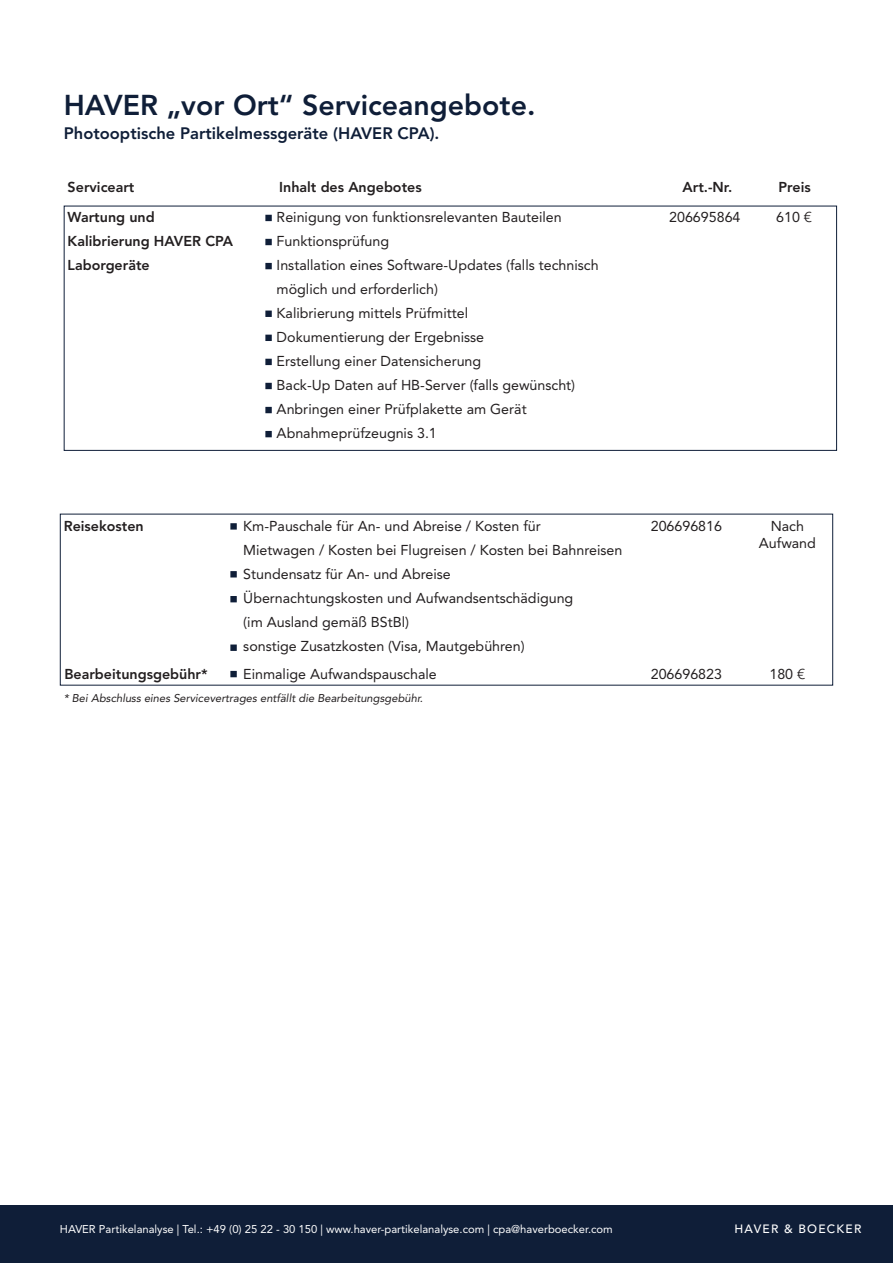
<style>
.page{position:relative;width:893px;height:1263px;background:#fff}
.page>*{position:absolute;margin:0;border:0;box-sizing:border-box;transform-origin:0 0}
.t1{font:800 28.5px "Avenir LT Std";color:#0f1e38}
.t2{font:800 16.5px "Avenir LT Std";color:#0f1e38}
.t3{font:14.25px/24px "Avenir LT Std";color:#231f20}
.t4{font:800 14.25px/24px "Avenir LT Std";color:#231f20}
.t5{font:500 12px "Avenir LT Std";letter-spacing:.1em;color:#fff}
.t6{font:11.25px "Avenir LT Std";color:#fff}
.t7{font:italic 11.25px "Avenir LT Std";color:#231f20}
</style>
<div class="page">
<div style="left:0;top:1205px;width:893px;height:58px;background:#0f1e38"></div>
<div style="left:64px;top:206px;width:773px;height:245px;border:1px solid #0f1e38"></div>
<svg style="left:265px;top:215px;width:7px;height:6px"></svg>
<svg style="left:265px;top:239px;width:7px;height:6px"></svg>
<svg style="left:265px;top:263px;width:7px;height:6px"></svg>
<svg style="left:265px;top:383px;width:7px;height:6px"></svg>
<svg style="left:265px;top:311px;width:7px;height:6px"></svg>
<svg style="left:265px;top:335px;width:7px;height:6px"></svg>
<svg style="left:265px;top:359px;width:7px;height:6px"></svg>
<svg style="left:265px;top:407px;width:7px;height:6px"></svg>
<svg style="left:265px;top:431px;width:7px;height:6px"></svg>
<svg style="left:230px;top:523px;width:7px;height:7px"></svg>
<svg style="left:230px;top:644px;width:7px;height:7px"></svg>
<svg style="left:230px;top:571px;width:7px;height:6px"></svg>
<svg style="left:230px;top:596px;width:7px;height:6px"></svg>
<svg style="left:230px;top:671px;width:7px;height:6px"></svg>
<h1 class="t1" style="left:64px;top:88px;width:473px">HAVER „vor Ort“ Serviceangebote.</h1>
<p class="t2" style="left:64px;top:124px;width:377px">Photooptische Partikelmessgeräte (HAVER CPA).</p>
<p class="t4" style="left:68px;top:175px;width:68px">Serviceart</p>
<p class="t4" style="left:279px;top:175px;width:144px">Inhalt des Angebotes</p>
<p class="t4" style="left:682px;top:175px;width:51px">Art.-Nr.</p>
<p class="t4" style="left:778px;top:175px;width:34px">Preis</p>
<p class="t4" style="left:68px;top:205px;width:167px">Wartung und<br>Kalibrierung HAVER CPA<br>Laborgeräte</p>
<p class="t3" style="left:277px;top:205px;width:324px">Reinigung von funktionsrelevanten Bauteilen Funktionsprüfung<br>Installation eines Software-Updates (falls technisch möglich und erforderlich)<br>Kalibrierung mittels Prüfmittel<br>Dokumentierung der Ergebnisse<br>Erstellung einer Datensicherung<br>Back-Up Daten auf HB-Server (falls gewünscht)<br>Anbringen einer Prüfplakette am Gerät Abnahmeprüfzeugnis 3.1</p>
<p class="t3" style="left:669px;top:205px;width:73px">206695864</p>
<p class="t3" style="left:776px;top:205px;width:37px">610 €</p>
<p class="t4" style="left:64px;top:514px;width:81px">Reisekosten</p>
<p class="t3" style="left:243px;top:514px;width:381px">Km-Pauschale für An- und Abreise / Kosten für<br>Mietwagen / Kosten bei Flugreisen / Kosten bei Bahnreisen Stundensatz für An- und Abreise<br>Übernachtungskosten und Aufwandsentschädigung<br>(im Ausland gemäß BStBl)<br>sonstige Zusatzkosten (Visa, Mautgebühren)</p>
<p class="t3" style="left:651px;top:514px;width:73px">206696816</p>
<p class="t3" style="left:759px;top:518px;width:59px;line-height:17.1px;text-align:center">Nach<br>Aufwand</p>
<p class="t4" style="left:64px;top:662px;width:145px">Bearbeitungsgebühr*</p>
<p class="t3" style="left:243px;top:662px;width:195px">Einmalige Aufwandspauschale</p>
<p class="t3" style="left:651px;top:662px;width:73px">206696823</p>
<p class="t3" style="left:769px;top:662px;width:37px">180 €</p>
<p class="t7" style="left:64px;top:691px;width:361px">* Bei Abschluss eines Servicevertrages entfällt die Bearbeitungsgebühr.</p>
<p class="t6" style="left:60px;top:1222px;width:554px">HAVER Partikelanalyse | Tel.: +49 (0) 25 22 - 30 150 | www.haver-partikelanalyse.com | cpa@haverboecker.com</p>
<p class="t5" style="left:734px;top:1222px;width:128px">HAVER &amp; BOECKER</p>
</div>
